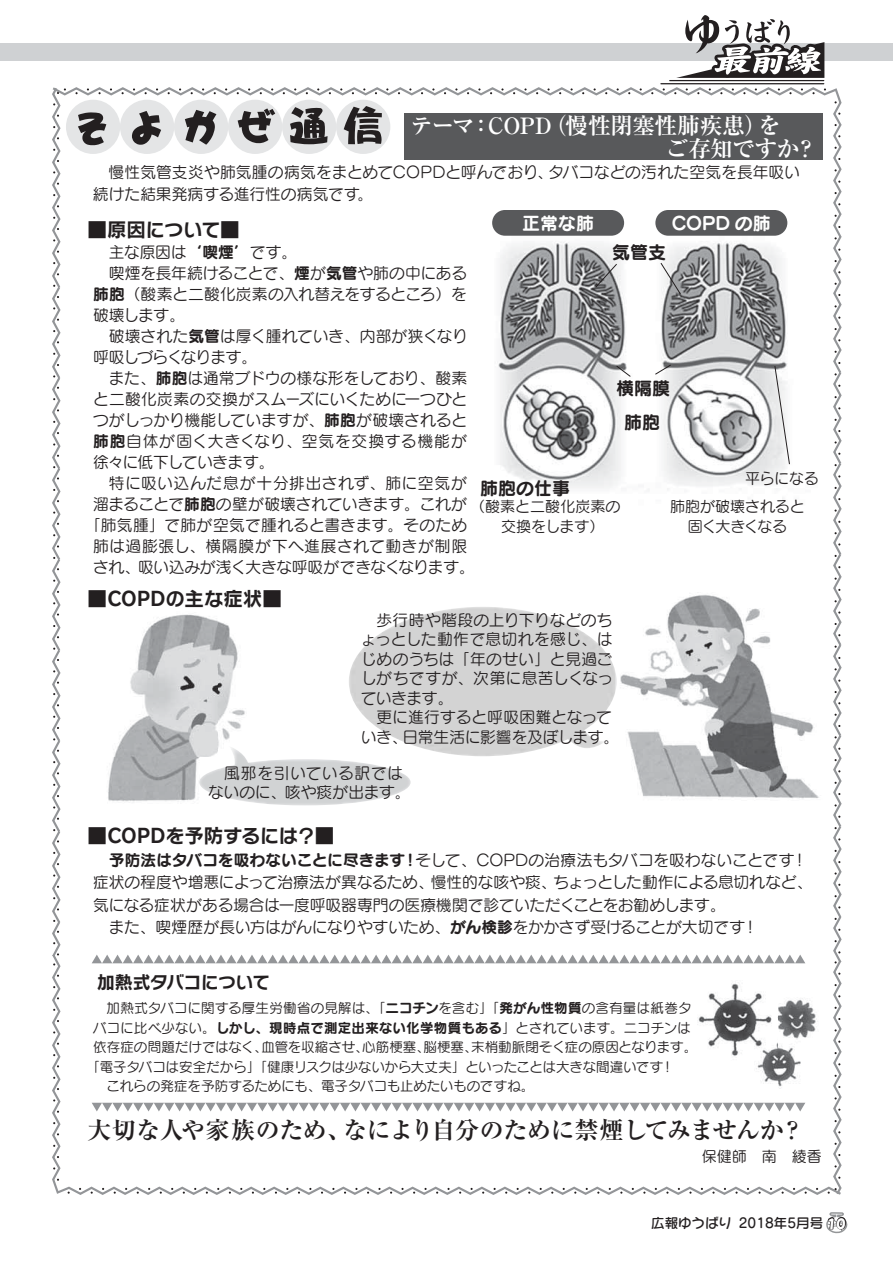
<style>
.page{position:relative;width:893px;height:1263px;background:#fff}
.page>*{position:absolute;margin:0;border:0;box-sizing:border-box;transform-origin:0 0}
.t1{font:24px "Ryumin Pro Bold 90 msp RKSJ H";letter-spacing:-.015em;color:#231f20}
.t2{font:22.5px "Ryumin Pro Bold 90 msp RKSJ H";letter-spacing:-.015em;color:#fff}
.t3{font:19.5px "Rodin NTLG Pro B 90 msp RKSJ H";letter-spacing:-.015em;color:#231f20}
.t4{font:18px "Seurat Pro B 90 msp RKSJ H";color:#231f20}
.t5{font:18px "Rodin NTLG Pro B 90 msp RKSJ H";letter-spacing:-.04em;color:#231f20}
.t6{font:18px "Seurat Pro B 90 msp RKSJ H";color:#fff}
.t7{font:15.75px/19.5px "Seurat Pro M 90 msp RKSJ H";color:#231f20}
.t8{font:15.75px "Seurat Pro M 90 msp RKSJ H";letter-spacing:.04em;color:#231f20}
.t9{font:15.75px "Seurat Pro M 90 msp RKSJ H";letter-spacing:-.025em;color:#231f20}
.t10{font:15.75px/19.5px "Seurat Pro M 90 msp RKSJ H";letter-spacing:.02em;color:#231f20;text-align:center}
.t11{font:15.75px "Seurat Pro M 90 msp RKSJ H";letter-spacing:.045em;color:#231f20}
.t12{font:15.75px "Seurat Pro M 90 msp RKSJ H";letter-spacing:-.035em;color:#231f20}
.t13{font:15.75px "Seurat Pro M 90 msp RKSJ H";letter-spacing:-.065em;color:#231f20}
.t14{font:15px/19.5px "Seurat Pro M 90 msp RKSJ H";color:#231f20}
.t15{font:13.5px "Seurat Pro M 90 msp RKSJ H";color:#231f20}
.t16{font:13.5px "Seurat Capie Pro DB 90 msp RKSJ H";color:#231f20}
.s1{font-family:"Seurat Pro B 90 msp RKSJ H"}
.s2{font-family:"Pop Happiness Std EB 90 msp RKSJ H";font-size:15px;color:#fff}
</style>
<div class="page">
<svg style="left:66px;top:87px;width:776px;height:192px"></svg>
<svg style="left:52px;top:963px;width:775px;height:232px"></svg>
<svg style="left:52px;top:87px;width:14px;height:879px"></svg>
<svg style="left:827px;top:279px;width:15px;height:916px"></svg>
<img style="left:349px;top:607px;width:266px;height:149px">
<img style="left:477px;top:236px;width:340px;height:265px">
<div style="left:492px;top:210px;width:132px;height:26px;background:#58595b;border-radius:13px"></div>
<div style="left:655px;top:210px;width:132px;height:26px;background:#58595b;border-radius:13px"></div>
<svg style="left:774px;top:365px;width:16px;height:100px"></svg>
<svg style="left:595px;top:263px;width:23px;height:25px"></svg>
<svg style="left:660px;top:262px;width:21px;height:33px"></svg>
<svg style="left:654px;top:364px;width:18px;height:11px"></svg>
<svg style="left:615px;top:365px;width:16px;height:12px"></svg>
<img style="left:108px;top:614px;width:137px;height:188px">
<img style="left:620px;top:595px;width:199px;height:204px">
<svg style="left:615px;top:672px;width:2px;height:19px"></svg>
<img style="left:199px;top:746px;width:60px;height:57px">
<svg style="left:92px;top:955px;width:310px;height:8px"></svg>
<svg style="left:402px;top:955px;width:403px;height:8px"></svg>
<svg style="left:402px;top:1103px;width:403px;height:8px"></svg>
<svg style="left:92px;top:1103px;width:310px;height:8px"></svg>
<img style="left:697px;top:981px;width:122px;height:107px">
<div style="left:0;top:44px;width:892px;height:17px;background:#cfd1d3"></div>
<svg style="left:674px;top:15px;width:153px;height:96px"></svg>
<hr style="left:670px;top:80px;width:154px;height:1px;background:#231f20">
<hr style="left:661px;top:83px;width:163px;height:1px;background:#231f20">
<svg style="left:826px;top:1212px;width:21px;height:21px"></svg>
<div style="left:836px;top:1217px;width:10px;height:13px;border:2px solid #231f20;border-radius:50%"></div>
<div style="left:838px;top:1219px;width:6px;height:8px;border:2px solid #231f20;border-radius:50%"></div>
<h2 class="t2" style="left:411px;top:117px;width:372px">テーマ：COPD（慢性閉塞性肺疾患）を</h2>
<p class="t7" style="left:93px;top:162px;width:708px;line-height:22.5px;text-indent:16px">慢性気管支炎や肺気腫の病気をまとめてCOPDと呼んでおり、タバコなどの汚れた空気を長年吸い続けた結果発病する進行性の病気です。</p>
<p class="t3" style="left:88px;top:223px;width:154px">■原因について■</p>
<p class="t7" style="left:109px;top:245px;width:190px">主な原因は<span class="s1">‘喫煙’</span>です。</p>
<p class="t7" style="left:109px;top:266px;width:360px">喫煙を長年続けることで、<span class="s1">煙</span>が<span class="s1">気管</span>や肺の中にある</p>
<p class="t7" style="left:93px;top:287px;width:375px"><span class="s1">肺胞</span>（酸素と二酸化炭素の入れ替えをするところ）を</p>
<p class="t7" style="left:93px;top:308px;width:94px">破壊します。</p>
<p class="t7" style="left:109px;top:329px;width:360px">破壊された<span class="s1">気管</span>は厚く腫れていき、内部が狭くなり</p>
<p class="t13" style="left:93px;top:351px;width:166px">呼吸しづらくなります。</p>
<p class="t7" style="left:109px;top:371px;width:360px">また、<span class="s1">肺胞</span>は通常ブドウの様な形をしており、酸素</p>
<p class="t7" style="left:93px;top:392px;width:375px">と二酸化炭素の交換がスムーズにいくために一つひと</p>
<p class="t7" style="left:93px;top:413px;width:375px">つがしっかり機能していますが、<span class="s1">肺胞</span>が破壊されると</p>
<p class="t11" style="left:93px;top:435px;width:375px"><span class="s1">肺胞</span>自体が固く大きくなり、空気を交換する機能が</p>
<p class="t12" style="left:93px;top:456px;width:183px">徐々に低下していきます。</p>
<p class="t8" style="left:109px;top:477px;width:359px">特に吸い込んだ息が十分排出されず、肺に空気が</p>
<p class="t7" style="left:93px;top:497px;width:375px">溜まることで<span class="s1">肺胞</span>の壁が破壊されていきます。これが</p>
<p class="t7" style="left:85px;top:518px;width:383px">「肺気腫」で肺が空気で腫れると書きます。そのため</p>
<p class="t8" style="left:93px;top:540px;width:376px">肺は過膨張し、横隔膜が下へ進展されて動きが制限</p>
<p class="t9" style="left:93px;top:561px;width:383px">され、吸い込みが浅く大きな呼吸ができなくなります。</p>
<p class="t3" style="left:88px;top:591px;width:196px">■COPDの主な症状■</p>
<p class="t6" style="left:522px;top:216px;width:74px">正常な肺</p>
<p class="t6" style="left:672px;top:216px;width:100px">COPD の肺</p>
<p class="t4" style="left:612px;top:246px;width:56px">気管支</p>
<p class="t4" style="left:616px;top:382px;width:56px">横隔膜</p>
<p class="t4" style="left:624px;top:416px;width:37px">肺胞</p>
<p class="t14" style="left:745px;top:470px;width:75px">平らになる</p>
<p class="t4" style="left:480px;top:482px;width:92px">肺胞の仕事</p>
<p class="t14" style="left:501px;top:499px;width:121px;text-indent:-31px">（酸素と二酸化炭素の交換をします）</p>
<p class="t14" style="left:670px;top:499px;width:136px;text-align:center">肺胞が破壊されると固く大きくなる</p>
<p class="t7" style="left:361px;top:612px;width:254px;text-align:justify;text-indent:16px">歩行時や階段の上り下りなどのちょっとした動作で息切れを感じ、はじめのうちは「年のせい」と見過ごしがちですが、次第に息苦しくなっていきます。</p>
<p class="t7" style="left:361px;top:710px;width:260px;text-align:center">更に進行すると呼吸困難となって<br>いき、日常生活に影響を及ぼします。</p>
<p class="t10" style="left:208px;top:765px;width:204px">風邪を引いている訳では<br>ないのに、咳や痰が出ます。</p>
<p class="t3" style="left:88px;top:828px;width:248px">■COPDを予防するには？■</p>
<p class="t7" style="left:109px;top:852px;width:700px"><span class="s1">予防法はタバコを吸わないことに尽きます！</span>そして、COPDの治療法もタバコを吸わないことです！</p>
<p class="t7" style="left:93px;top:875px;width:721px">症状の程度や増悪によって治療法が異なるため、慢性的な咳や痰、ちょっとした動作による息切れなど、</p>
<p class="t7" style="left:93px;top:897px;width:634px">気になる症状がある場合は一度呼吸器専門の医療機関で診ていただくことをお勧めします。</p>
<p class="t7" style="left:109px;top:920px;width:651px">また、喫煙歴が長い方はがんになりやすいため、<span class="s1">がん検診</span>をかかさず受けることが大切です！</p>
<p class="t5" style="left:97px;top:976px;width:175px">加熱式タバコについて</p>
<p class="t15" style="left:107px;top:1003px;width:586px">加熱式タバコに関する厚生労働省の見解は、「<span class="s1">ニコチン</span>を含む」「<span class="s1">発がん性物質</span>の含有量は紙巻タ</p>
<p class="t15" style="left:93px;top:1023px;width:599px">バコに比べ少ない。<span class="s1">しかし、現時点で測定出来ない化学物質もある</span>」とされています。ニコチンは</p>
<p class="t15" style="left:93px;top:1042px;width:606px">依存症の問題だけではなく、血管を収縮させ、心筋梗塞、脳梗塞、末梢動脈閉そく症の原因となります。</p>
<p class="t15" style="left:86px;top:1062px;width:590px">「電子タバコは安全だから」「健康リスクは少ないから大丈夫」といったことは大きな間違いです！</p>
<p class="t15" style="left:107px;top:1081px;width:429px">これらの発症を予防するためにも、電子タバコも止めたいものですね。</p>
<h1 class="t1" style="left:87px;top:1121px;width:719px">大切な人や家族のため、なにより自分のために禁煙してみませんか？</h1>
<p class="t14" style="left:702px;top:1149px;width:121px">保健師　南　綾香</p>
<p class="t16" style="left:651px;top:1217px;width:196px">広報ゆうばり 2018年5月号 <span class="s2">10</span></p>
</div>
